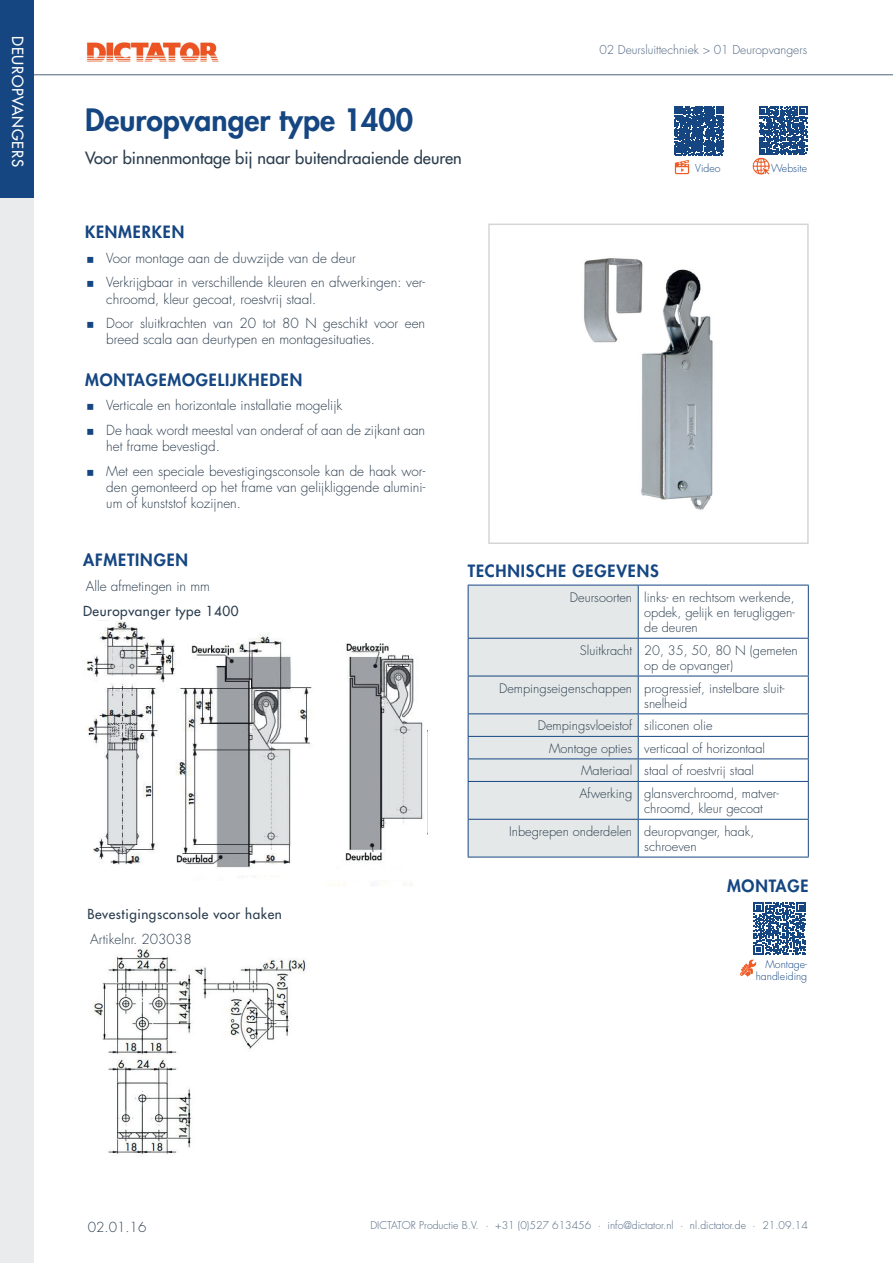
<style>
.page{position:relative;width:893px;height:1263px;background:#fff}
.page>*{position:absolute;margin:0;border:0;box-sizing:border-box;transform-origin:0 0}
.t1{font:800 30px "Futura Std";color:#154682}
.t2{font:800 16.5px "Futura Std";letter-spacing:.05em;color:#154682}
.t3{font:500 16.5px "Futura Std";color:#2b3d4e}
.t4{font:500 15px "Futura Std";letter-spacing:.05em;color:#fff}
.t5{font:300 13.5px/24.8px "Futura Std";color:#2b3d4e}
.t6{font:500 13.5px "Futura Std";letter-spacing:.04em;color:#2b3d4e}
.t7{font:300 12.75px/15.3px "Futura Std";color:#2b3d4e}
.t8{font:300 12px "Futura Std";color:#4d647e}
.t9{font:300 10.5px "Futura Std";color:#4d647e}
.t10{font:300 10.5px/12.6px "Futura Std";color:#154682;text-align:right}
</style>
<div class="page">
<div style="left:0;top:0;width:34px;height:1263px;background:#eaebed"></div>
<img style="left:87px;top:43px;width:132px;height:19px">
<hr style="left:34px;top:74px;width:859px;height:1px;background:#4d647e">
<div style="left:0;top:0;width:34px;height:198px;background:#154682"></div>
<img style="left:93px;top:948px;width:214px;height:207px">
<img style="left:584px;top:258px;width:129px;height:252px">
<div style="left:488px;top:224px;width:321px;height:320px;border:2px solid #d4d6d4"></div>
<div style="left:469px;top:586px;width:169px;height:271px;background:#e4e8e8"></div>
<hr style="left:468px;top:585px;width:170px;height:1px;background:#154682">
<hr style="left:468px;top:585px;width:1px;height:53px;background:#154682">
<hr style="left:638px;top:585px;width:171px;height:1px;background:#154682">
<hr style="left:638px;top:585px;width:1px;height:53px;background:#154682">
<hr style="left:808px;top:585px;width:1px;height:53px;background:#154682">
<hr style="left:468px;top:638px;width:170px;height:1px;background:#154682">
<hr style="left:468px;top:639px;width:1px;height:37px;background:#154682">
<hr style="left:638px;top:638px;width:171px;height:1px;background:#154682">
<hr style="left:638px;top:639px;width:1px;height:37px;background:#154682">
<hr style="left:808px;top:639px;width:1px;height:37px;background:#154682">
<hr style="left:468px;top:676px;width:170px;height:1px;background:#154682">
<hr style="left:468px;top:676px;width:1px;height:37px;background:#154682">
<hr style="left:638px;top:676px;width:171px;height:1px;background:#154682">
<hr style="left:638px;top:676px;width:1px;height:37px;background:#154682">
<hr style="left:808px;top:676px;width:1px;height:37px;background:#154682">
<hr style="left:468px;top:713px;width:170px;height:1px;background:#154682">
<hr style="left:638px;top:713px;width:171px;height:1px;background:#154682">
<hr style="left:468px;top:736px;width:170px;height:1px;background:#154682">
<hr style="left:638px;top:736px;width:171px;height:1px;background:#154682">
<hr style="left:468px;top:758px;width:170px;height:1px;background:#154682">
<svg style="left:468px;top:714px;width:1px;height:67px"></svg>
<hr style="left:638px;top:758px;width:171px;height:1px;background:#154682">
<svg style="left:638px;top:714px;width:1px;height:67px"></svg>
<svg style="left:808px;top:714px;width:1px;height:67px"></svg>
<hr style="left:468px;top:781px;width:170px;height:1px;background:#154682">
<hr style="left:468px;top:782px;width:1px;height:37px;background:#154682">
<hr style="left:638px;top:781px;width:171px;height:1px;background:#154682">
<hr style="left:638px;top:782px;width:1px;height:37px;background:#154682">
<hr style="left:808px;top:782px;width:1px;height:37px;background:#154682">
<hr style="left:468px;top:819px;width:170px;height:1px;background:#154682">
<hr style="left:468px;top:820px;width:1px;height:37px;background:#154682">
<hr style="left:638px;top:819px;width:171px;height:1px;background:#154682">
<hr style="left:638px;top:820px;width:1px;height:37px;background:#154682">
<hr style="left:808px;top:820px;width:1px;height:37px;background:#154682">
<hr style="left:468px;top:857px;width:170px;height:1px;background:#154682">
<hr style="left:638px;top:857px;width:171px;height:1px;background:#154682">
<svg style="left:759px;top:107px;width:48px;height:48px"></svg>
<svg style="left:675px;top:106px;width:49px;height:49px;background:#305b90"></svg>
<img style="left:674px;top:160px;width:16px;height:15px">
<img style="left:752px;top:158px;width:17px;height:17px">
<svg style="left:754px;top:902px;width:52px;height:53px"></svg>
<img style="left:740px;top:959px;width:16px;height:17px">
<img style="left:86px;top:621px;width:338px;height:266px">
<p class="t4" style="left:27px;top:36px;width:132px;rotate:90deg">DEUROPVANGERS</p>
<h1 class="t1" style="left:85px;top:101px;width:330px">Deuropvanger type 1400</h1>
<p class="t3" style="left:85px;top:147px;width:378px">Voor binnenmontage bij naar buitendraaiende deuren</p>
<p class="t2" style="left:85px;top:221px;width:101px">KENMERKEN</p>
<p class="t5" style="left:106px;top:246px;width:320px">Voor montage aan de duwzijde van de deur<br>Verkrijgbaar in verschillende kleuren en afwerkingen: ver-</p>
<p class="t5" style="left:106px;top:287px;width:320px">chroomd, kleur gecoat, roestvrij staal.<br>Door sluitkrachten van 20 tot 80 N geschikt voor een</p>
<p class="t5" style="left:106px;top:328px;width:270px">breed scala aan deurtypen en montagesituaties.</p>
<p class="t2" style="left:85px;top:369px;width:219px">MONTAGEMOGELIJKHEDEN</p>
<p class="t5" style="left:106px;top:393px;width:320px">Verticale en horizontale installatie mogelijk<br>De haak wordt meestal van onderaf of aan de zijkant aan</p>
<p class="t5" style="left:106px;top:434px;width:320px">het frame bevestigd.<br>Met een speciale bevestigingsconsole kan de haak wor-</p>
<p class="t5" style="left:106px;top:479px;width:320px;line-height:16.2px">den gemonteerd op het frame van gelijkliggende alumini&shy;um of kunststof kozijnen.</p>
<p class="t8" style="left:599px;top:42px;width:209px">02 Deursluittechniek &gt; 01 Deuropvangers</p>
<p class="t10" style="left:695px;top:162px;width:27px">Video</p>
<p class="t10" style="left:771px;top:162px;width:38px">Website</p>
<p class="t2" style="left:83px;top:550px;width:106px">AFMETINGEN</p>
<p class="t5" style="left:86px;top:574px;width:126px">Alle afmetingen in mm</p>
<p class="t6" style="left:83px;top:602px;width:157px">Deuropvanger type 1400</p>
<p class="t6" style="left:87px;top:906px;width:196px">Bevestigingsconsole voor haken</p>
<p class="t5" style="left:90px;top:927px;width:103px">Artikelnr. 203038</p>
<p class="t2" style="left:468px;top:560px;width:192px">TECHNISCHE GEGEVENS</p>
<p class="t7" style="left:644px;top:590px;width:152px;text-align:justify;text-indent:-74px">Deursoorten links- en rechtsom werkende, opdek, gelijk en terugliggen&shy;de deuren</p>
<p class="t7" style="left:580px;top:643px;width:219px;text-align:center">Sluitkracht 20, 35, 50, 80 N (gemeten op de opvanger)</p>
<p class="t7" style="left:644px;top:681px;width:142px;text-indent:-145px">Dempingseigenschappen progressief, instelbare sluit&shy;snelheid</p>
<p class="t7" style="left:538px;top:718px;width:176px">Dempingsvloeistof siliconen olie</p>
<p class="t7" style="left:549px;top:741px;width:218px">Montage opties verticaal of horizontaal</p>
<p class="t7" style="left:581px;top:763px;width:175px">Materiaal staal of roestvrij staal</p>
<p class="t7" style="left:579px;top:786px;width:201px">Afwerking glansverchroomd, matver-</p>
<p class="t7" style="left:509px;top:798px;width:255px;line-height:22.5px;text-indent:135px">chroomd, kleur gecoat<br>Inbegrepen onderdelen deuropvanger, haak,</p>
<p class="t7" style="left:644px;top:839px;width:54px">schroeven</p>
<p class="t2" style="left:727px;top:876px;width:83px">MONTAGE</p>
<p class="t10" style="left:756px;top:958px;width:53px">Montage&shy;handleiding</p>
<p class="t5" style="left:88px;top:1215px;width:60px">02.01.16</p>
<p class="t9" style="left:370px;top:1219px;width:439px">DICTATOR Productie B.V. · +31 (0)527 613456 · info@dictator.nl · nl.dictator.de · 21.09.14</p>
</div>
